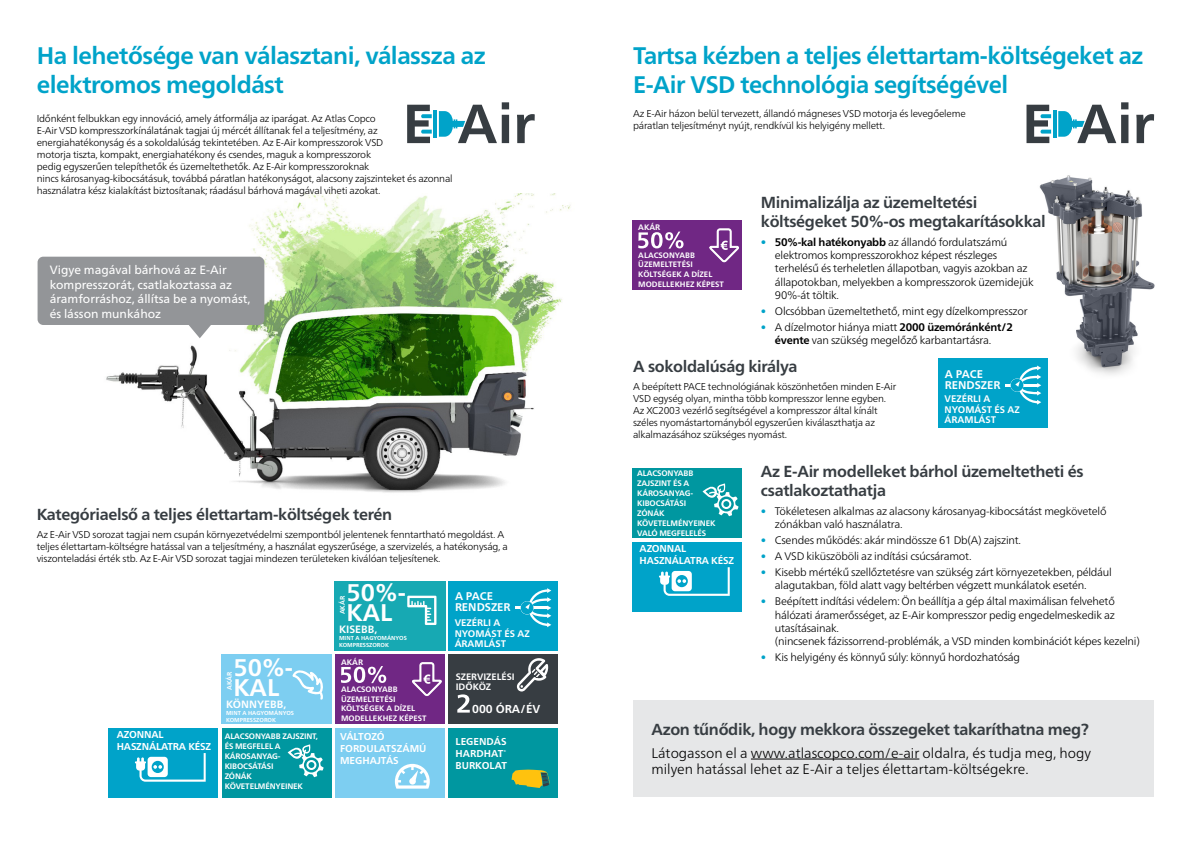
<style>
.page{position:relative;width:1191px;height:842px;background:#fff}
.page>*{position:absolute;margin:0;border:0;box-sizing:border-box;transform-origin:0 0}
.t1{font:700 24.1px/20px "Neue Frutiger World";color:#fff}
.t2{font:700 24px/28.8px "Neue Frutiger World";letter-spacing:-.02em;color:#00a3c9}
.t3{font:700 16px/19.2px "Neue Frutiger World";letter-spacing:-.02em;color:#373d42}
.t4{font:300 14px/16.8px "Neue Frutiger World";color:#000}
.t5{font:12px/14.4px "Neue Frutiger World";color:#fff}
.t6{font:700 11.5px "Neue Frutiger World";color:#fff}
.t7{font:700 11.2px/11.2px "Neue Frutiger World";color:#fff}
.t8{font:300 11px/13.2px "Neue Frutiger World";letter-spacing:-.02em;color:#000}
.t9{font:700 10.6px "Neue Frutiger World";color:#fff}
.t10{font:300 10px/12px "Neue Frutiger World";letter-spacing:-.02em;color:#000}
.t11{font:700 10px/12px "Neue Frutiger World";letter-spacing:-.02em;color:#fff}
.t12{font:700 10px/12px "Neue Frutiger World";color:#fff}
.t13{font:700 9.6px/10.6px "Neue Frutiger World";color:#fff}
.t14{font:700 9.3px/10.3px "Neue Frutiger World";color:#fff}
.t15{font:700 8px/10px "Neue Frutiger World";letter-spacing:-.02em;color:#fff}
.t16{font:700 7.9px/9.7px "Neue Frutiger World";color:#fff}
.t17{font:700 6.7px "Neue Frutiger World";color:#fff}
.t18{font:700 5.8px/6.9px "Neue Frutiger World";color:#fff}
.s1{font-weight:700;color:#00a3c9}
.s2{font-weight:700}
.s3{color:#00a3c9}
</style>
<div class="page">
<img style="left:1039px;top:175px;width:116px;height:200px">
<img style="left:56px;top:193px;width:515px;height:300px">
<div style="left:938px;top:358px;width:110px;height:70px;background:#00a3c9"></div>
<hr style="left:1005px;top:384px;width:32px;height:2px;background:#fff">
<svg style="left:1010px;top:365px;width:31px;height:40px"></svg>
<div style="left:335px;top:728px;width:110px;height:69px;background:#7dcef1"></div>
<div style="left:448px;top:728px;width:110px;height:69px;background:#0097a0"></div>
<div style="left:448px;top:581px;width:110px;height:69px;background:#00a3c9"></div>
<div style="left:448px;top:654px;width:110px;height:70px;background:#373d42"></div>
<div style="left:335px;top:654px;width:110px;height:70px;background:#702784"></div>
<svg style="left:457px;top:694px;width:13px;height:19px"></svg>
<svg style="left:517px;top:658px;width:31px;height:33px"></svg>
<hr style="left:515px;top:607px;width:32px;height:2px;background:#fff">
<svg style="left:520px;top:588px;width:31px;height:39px"></svg>
<svg style="left:511px;top:769px;width:39px;height:19px"></svg>
<svg style="left:395px;top:764px;width:35px;height:25px"></svg>
<div style="left:222px;top:728px;width:109px;height:69px;background:#0097a0"></div>
<svg style="left:288px;top:744px;width:36px;height:33px"></svg>
<svg style="left:341px;top:666px;width:45px;height:17px"></svg>
<svg style="left:412px;top:662px;width:30px;height:34px"></svg>
<div style="left:334px;top:581px;width:111px;height:69px;background:#17a9b3"></div>
<svg style="left:407px;top:596px;width:29px;height:29px"></svg>
<div style="left:221px;top:654px;width:111px;height:70px;background:#7dcef1"></div>
<svg style="left:292px;top:670px;width:31px;height:30px"></svg>
<div style="left:108px;top:728px;width:110px;height:69px;background:#00a3c9"></div>
<svg style="left:135px;top:753px;width:71px;height:29px"></svg>
<div style="left:632px;top:542px;width:110px;height:70px;background:#00a3c9"></div>
<svg style="left:659px;top:567px;width:70px;height:29px"></svg>
<div style="left:632px;top:468px;width:110px;height:70px;background:#0097a0"></div>
<svg style="left:702px;top:483px;width:36px;height:33px"></svg>
<div style="left:632px;top:220px;width:110px;height:70px;background:#702784"></div>
<svg style="left:638px;top:232px;width:45px;height:17px"></svg>
<svg style="left:709px;top:228px;width:30px;height:35px"></svg>
<div style="left:633px;top:700px;width:520px;height:97px;background:#e6e7e8"></div>
<hr style="left:433px;top:110px;width:4px;height:28px;background:#00a3c9">
<svg style="left:407px;top:105px;width:25px;height:38px"></svg>
<svg style="left:439px;top:102px;width:96px;height:41px"></svg>
<svg style="left:1053px;top:110px;width:3px;height:28px"></svg>
<svg style="left:1026px;top:105px;width:25px;height:38px"></svg>
<svg style="left:1058px;top:102px;width:96px;height:41px"></svg>
<hr style="left:751px;top:759px;width:168px;height:1px;background:#000">
<svg style="left:38px;top:257px;width:226px;height:81px;background:#a3a5a7"></svg>
<h2 class="t2" style="left:37px;top:41px;width:450px">Ha lehetősége van választani, válassza az elektromos megoldást</h2>
<p class="t10" style="left:37px;top:112px;width:417px">Időnként felbukkan egy innováció, amely átformálja az iparágat. Az Atlas Copco<br>E-Air VSD kompresszorkínálatának tagjai új mércét állítanak fel a teljesítmény, az energiahatékonyság és a sokoldalúság tekintetében. Az E-Air kompresszorok VSD<br>motorja tiszta, kompakt, energiahatékony és csendes, maguk a kompresszorok<br>pedig egyszerűen telepíthetők és üzemeltethetők. Az E-Air kompresszoroknak<br>nincs károsanyag-kibocsátásuk, továbbá páratlan hatékonyságot, alacsony zajszinteket és azonnal használatra kész kialakítást biztosítanak; ráadásul bárhová magával viheti azokat.</p>
<p class="t5" style="left:50px;top:263px;width:202px">Vigye magával bárhová az E-Air kompresszorát, csatlakoztassa az áramforráshoz, állítsa be a nyomást, és lásson munkához</p>
<h3 class="t3" style="left:37px;top:505px;width:357px">Kategóriaelső a teljes élettartam-költségek terén</h3>
<p class="t10" style="left:37px;top:528px;width:473px">Az E-Air VSD sorozat tagjai nem csupán környezetvédelmi szempontból jelentenek fenntartható megoldást. A teljes élettartam-költségre hatással van a teljesítmény, a használat egyszerűsége, a szervizelés, a hatékonyság, a viszonteladási érték stb. Az E-Air VSD sorozat tagjai mindezen területeken kiválóan teljesítenek.</p>
<p class="t11" style="left:117px;top:729px;width:96px">AZONNAL<br>HASZNÁLATRA KÉSZ</p>
<h1 class="t1" style="left:233px;top:658px;width:61px">50%-<br>KAL</h1>
<p class="t17" style="left:223px;top:690px;width:20px;rotate:-90deg">AKÁR</p>
<p class="t9" style="left:226px;top:695px;width:62px">KÖNNYEBB,</p>
<p class="t18" style="left:226px;top:709px;width:69px">MINT A HAGYOMÁNYOS<br>KOMPRESSZOROK</p>
<p class="t15" style="left:225px;top:731px;width:95px">ALACSONYABB ZAJSZINT,<br>ÉS MEGFELEL A<br>KÁROSANYAG-<br>KIBOCSÁTÁSI<br>ZÓNÁK<br>KÖVETELMÉNYEINEK</p>
<h1 class="t1" style="left:346px;top:582px;width:61px">50%-<br>KAL</h1>
<p class="t17" style="left:336px;top:614px;width:20px;rotate:-90deg">AKÁR</p>
<p class="t9" style="left:339px;top:620px;width:40px">KISEBB,</p>
<p class="t18" style="left:339px;top:634px;width:69px">MINT A HAGYOMÁNYOS<br>KOMPRESSZOROK</p>
<p class="t15" style="left:341px;top:657px;width:23px">AKÁR</p>
<p class="t16" style="left:341px;top:684px;width:87px">ALACSONYABB<br>ÜZEMELTETÉSI<br>KÖLTSÉGEK A DÍZEL<br>MODELLEKHEZ KÉPEST</p>
<p class="t7" style="left:455px;top:590px;width:57px">A PACE<br>RENDSZER</p>
<p class="t13" style="left:454px;top:617px;width:77px">VEZÉRLI A<br>NYOMÁST ÉS AZ<br>ÁRAMLÁST</p>
<p class="t14" style="left:456px;top:671px;width:60px">SZERVIZELÉSI<br>IDŐKÖZ</p>
<p class="t6" style="left:472px;top:698px;width:70px">000 ÓRA/ÉV</p>
<p class="t12" style="left:340px;top:731px;width:88px">VÁLTOZÓ<br>FORDULATSZÁMÚ<br>MEGHAJTÁS</p>
<p class="t11" style="left:455px;top:736px;width:53px;text-align:justify">LEGENDÁS HARDHAT<sup>® </sup>BURKOLAT</p>
<h2 class="t2" style="left:633px;top:41px;width:512px">Tartsa kézben a teljes élettartam-költségeket az<br>E-Air VSD technológia segítségével</h2>
<p class="t10" style="left:633px;top:108px;width:334px">Az E-Air házon belül tervezett, állandó mágneses VSD motorja és levegőeleme páratlan teljesítményt nyújt, rendkívül kis helyigény mellett.</p>
<h3 class="t3" style="left:761px;top:193px;width:286px">Minimalizálja az üzemeltetési költségeket 50%-os megtakarításokkal</h3>
<p class="t8" style="left:775px;top:236px;width:260px;text-indent:-14px"><span class="s1">•</span> <span class="s2">50%-kal hatékonyabb</span> az állandó fordulatszámú elektromos kompresszorokhoz képest részleges terhelésű és terheletlen állapotban, vagyis azokban az állapotokban, melyekben a kompresszorok üzemidejük 90%-át töltik.</p>
<p class="t8" style="left:761px;top:304px;width:268px"><span class="s3">•</span> Olcsóbban üzemeltethető, mint egy dízelkompresszor</p>
<p class="t8" style="left:775px;top:321px;width:240px;text-indent:-14px"><span class="s3">•</span> A dízelmotor hiánya miatt <span class="s2">2000 üzemóránként/2 évente</span> van szükség megelőző karbantartásra.</p>
<h3 class="t3" style="left:633px;top:357px;width:166px">A sokoldalúság királya</h3>
<p class="t10" style="left:633px;top:380px;width:265px">A beépített PACE technológiának köszönhetően minden E-Air VSD egység olyan, mintha több kompresszor lenne egyben.<br>Az XC2003 vezérlő segítségével a kompresszor által kínált széles nyomástartományból egyszerűen kiválaszthatja az alkalmazásához szükséges nyomást.</p>
<h3 class="t3" style="left:761px;top:461px;width:324px">Az E-Air modelleket bárhol üzemeltetheti és csatlakoztathatja</h3>
<p class="t8" style="left:775px;top:504px;width:333px;text-indent:-14px"><span class="s3">•</span> Tökéletesen alkalmas az alacsony károsanyag-kibocsátást megkövetelő zónákban való használatra.</p>
<p class="t8" style="left:761px;top:534px;width:262px"><span class="s3">•</span> Csendes működés: akár mindössze 61 Db(A) zajszint.</p>
<p class="t8" style="left:761px;top:550px;width:212px"><span class="s3">•</span> A VSD kiküszöböli az indítási csúcsáramot.</p>
<p class="t8" style="left:775px;top:566px;width:338px;text-indent:-14px"><span class="s3">•</span> Kisebb mértékű szellőztetésre van szükség zárt környezetekben, például alagutakban, föld alatt vagy beltérben végzett munkálatok esetén.</p>
<p class="t8" style="left:775px;top:595px;width:366px;text-indent:-14px"><span class="s3">•</span> Beépített indítási védelem: Ön beállítja a gép által maximálisan felvehető hálózati áramerősséget, az E-Air kompresszor pedig engedelmeskedik az utasításainak.<br>(nincsenek fázissorrend-problémák, a VSD minden kombinációt képes kezelni)</p>
<p class="t8" style="left:761px;top:651px;width:261px"><span class="s3">•</span> Kis helyigény és könnyű súly: könnyű hordozhatóság</p>
<p class="t15" style="left:638px;top:223px;width:23px">AKÁR</p>
<p class="t16" style="left:638px;top:250px;width:87px">ALACSONYABB<br>ÜZEMELTETÉSI<br>KÖLTSÉGEK A DÍZEL<br>MODELLEKHEZ KÉPEST</p>
<p class="t7" style="left:945px;top:368px;width:57px">A PACE<br>RENDSZER</p>
<p class="t13" style="left:944px;top:393px;width:77px">VEZÉRLI A<br>NYOMÁST ÉS AZ<br>ÁRAMLÁST</p>
<p class="t15" style="left:637px;top:468px;width:80px">ALACSONYABB<br>ZAJSZINT ÉS A<br>KÁROSANYAG-<br>KIBOCSÁTÁSI<br>ZÓNÁK<br>KÖVETELMÉNYEINEK<br>VALÓ MEGFELELÉS</p>
<p class="t11" style="left:639px;top:542px;width:96px">AZONNAL<br>HASZNÁLATRA KÉSZ</p>
<h3 class="t3" style="left:651px;top:720px;width:439px">Azon tűnődik, hogy mekkora összegeket takaríthatna meg?</h3>
<h3 class="t4" style="left:651px;top:744px;width:441px">Látogasson el a www.atlascopco.com/e-air oldalra, és tudja meg, hogy milyen hatással lehet az E-Air a teljes élettartam-költségekre.</h3>
</div>
